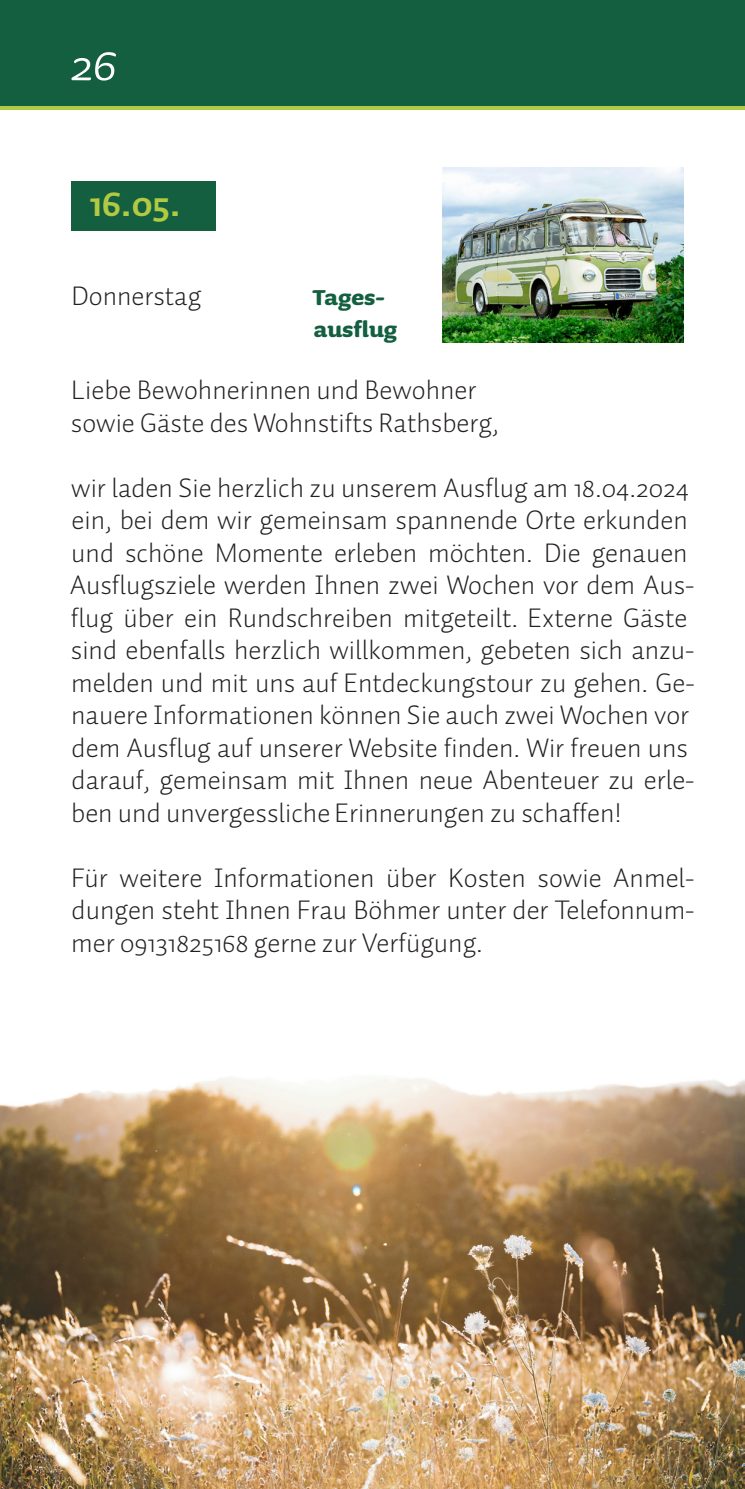
<style>
.page{position:relative;width:745px;height:1489px;background:#fff}
.page>*{position:absolute;margin:0;border:0;box-sizing:border-box;transform-origin:0 0}
.t1{font:italic 55px "Sauna Pro";color:#fff}
.t2{font:700 37.5px "Auto Pro";color:#b2ca43}
.t3{font:300 27.5px/32.5px "Auto Pro";color:#231f20}
.t4{font:700 27.5px/32.5px "Sauna Pro";color:#135f40}
</style>
<div class="page">
<div style="left:0;top:0;width:744px;height:106px;background:#135f40"></div>
<hr style="left:0;top:106px;width:744px;height:4px;background:#b2ca43">
<div style="left:71px;top:181px;width:144px;height:49px;background:#135f40"></div>
<img style="left:442px;top:168px;width:241px;height:175px">
<img style="left:0;top:1077px;width:744px;height:411px">
<h1 class="t1" style="left:71px;top:36px;width:47px">26</h1>
<h2 class="t2" style="left:89px;top:176px;width:93px">16.05.</h2>
<p class="t3" style="left:71px;top:279px;width:131px">Donnerstag</p>
<p class="t4" style="left:312px;top:280px;width:86px">Tages&shy;ausflug</p>
<p class="t3" style="left:71px;top:373px;width:429px">Liebe Bewohnerinnen und Bewohner sowie Gäste des Wohnstifts Rathsberg,</p>
<p class="t3" style="left:70px;top:470px;width:626px">wir laden Sie herzlich zu unserem Ausflug am 18.04.2024 ein, bei dem wir gemeinsam spannende Orte erkunden und schöne Momente erleben möchten. Die genauen Ausflugsziele werden Ihnen zwei Wochen vor dem Aus&shy;flug über ein Rundschreiben mitgeteilt. Externe Gäste sind ebenfalls herzlich willkommen, gebeten sich anzu&shy;melden und mit uns auf Entdeckungstour zu gehen. Ge&shy;nauere Informationen können Sie auch zwei Wochen vor dem Ausflug auf unserer Website finden. Wir freuen uns darauf, gemeinsam mit Ihnen neue Abenteuer zu erle&shy;ben und unvergessliche Erinnerungen zu schaffen!</p>
<p class="t3" style="left:71px;top:860px;width:624px;text-align:justify">Für weitere Informationen über Kosten sowie Anmel&shy;dungen steht Ihnen Frau Böhmer unter der Telefonnum&shy;mer 09131825168 gerne zur Verfügung.</p>
</div>
